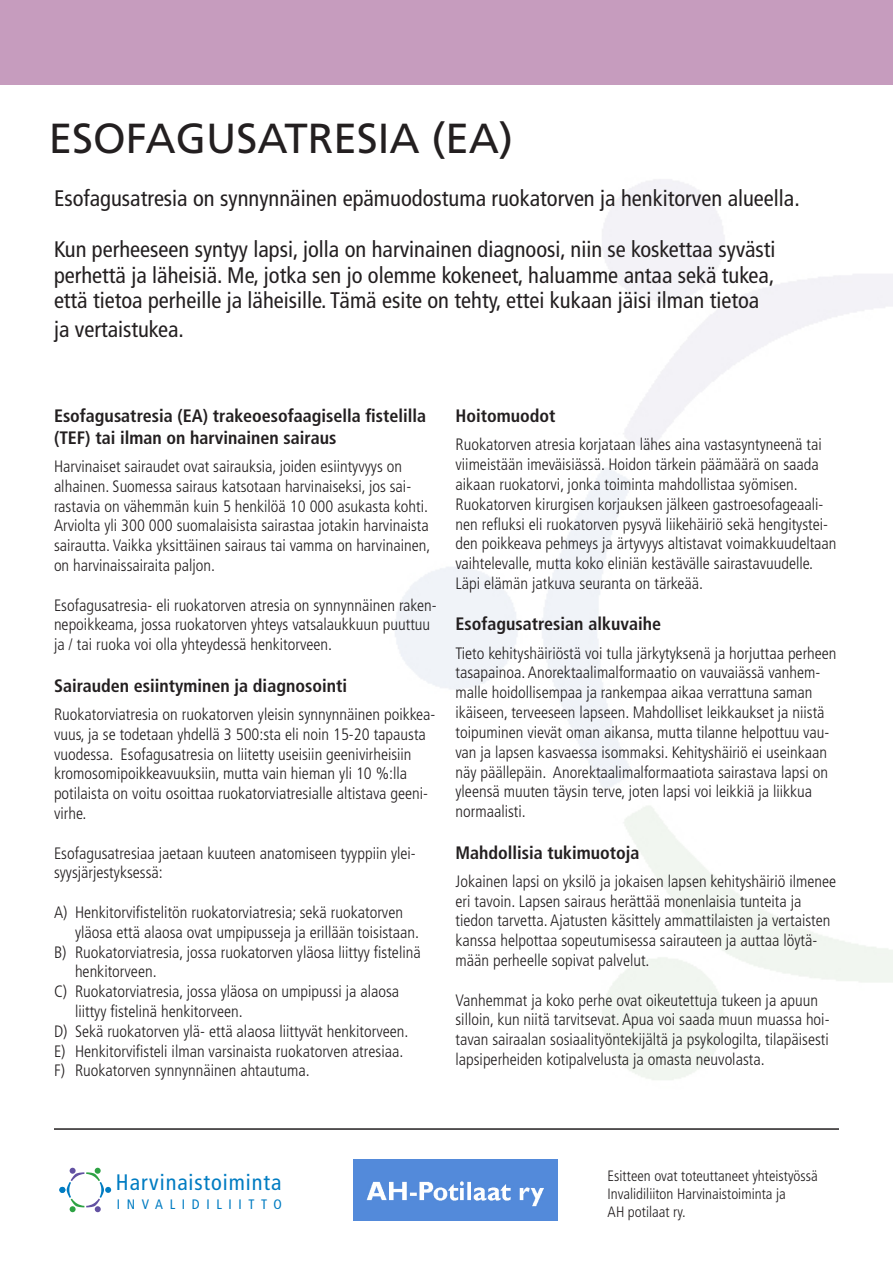
<style>
.page{position:relative;width:893px;height:1263px;background:#fff}
.page>*{position:absolute;margin:0;border:0;box-sizing:border-box;transform-origin:0 0}
.H_pääotsikko{font:42px "Frutiger LT Std";color:#231f20}
.H_ingressi{font:condensed 22.5px/25.5px "Frutiger LT Std";color:#231f20;text-align:justify}
.t1{font:condensed 22.35px "Frutiger LT Std";letter-spacing:.04em;color:#007cc2}
.H_väliotsikko{font:700 condensed 18px/21.6px "Frutiger LT Std";color:#231f20}
.H_leipis{font:300 condensed 16.5px/19.8px "Frutiger LT Std";color:#231f20}
.t2{font:300 condensed 15px/18px "Frutiger LT Std";color:#231f20}
.t3{font:condensed 13.65px "Frutiger LT Std";letter-spacing:.485em;color:#007cc2}
</style>
<div class="page">
<div style="left:0;top:0;width:893px;height:84px;background:#c69cbe"></div>
<img style="left:71px;top:179px;width:822px;height:1034px">
<svg style="left:59px;top:1168px;width:52px;height:44px"></svg>
<hr style="left:54px;top:1128px;width:785px;height:2px;background:#231f20">
<img style="left:353px;top:1160px;width:205px;height:60px">
<p class="H_pääotsikko" style="left:49px;top:113px;width:466px">ESOFAGUSATRESIA (EA)</p>
<p class="H_ingressi" style="left:54px;top:186px;width:747px">Esofagusatresia on synnynnäinen epämuodostuma ruokatorven ja henkitorven alueella.</p>
<p class="H_ingressi" style="left:54px;top:237px;width:723px">Kun perheeseen syntyy lapsi, jolla on harvinainen diagnoosi, niin se koskettaa syvästi perhettä ja läheisiä. Me, jotka sen jo olemme kokeneet, haluamme antaa sekä tukea, että tietoa perheille ja läheisille. Tämä esite on tehty, ettei kukaan jäisi ilman tietoa</p>
<p class="H_ingressi" style="left:54px;top:316px;width:131px">ja vertaistukea.</p>
<p class="H_väliotsikko" style="left:54px;top:405px;width:374px">Esofagusatresia (EA) trakeoesofaagisella fistelilla (TEF) tai ilman on harvinainen sairaus</p>
<p class="H_leipis" style="left:54px;top:457px;width:378px">Harvinaiset sairaudet ovat sairauksia, joiden esiintyvyys on alhainen. Suomessa sairaus katsotaan harvinaiseksi, jos sai&shy;rastavia on vähemmän kuin 5 henkilöä 10 000 asukasta kohti.<br>Arviolta yli 300 000 suomalaisista sairastaa jotakin harvinaista sairautta. Vaikka yksittäinen sairaus tai vamma on harvinainen, on harvinaissairaita paljon.</p>
<p class="H_leipis" style="left:54px;top:595px;width:384px">Esofagusatresia- eli ruokatorven atresia on synnynnäinen raken&shy;nepoikkeama, jossa ruokatorven yhteys vatsalaukkuun puuttuu ja / tai ruoka voi olla yhteydessä henkitorveen.</p>
<p class="H_väliotsikko" style="left:54px;top:674px;width:295px">Sairauden esiintyminen ja diagnosointi</p>
<p class="H_leipis" style="left:54px;top:704px;width:383px">Ruokatorviatresia on ruokatorven yleisin synnynnäinen poikkea&shy;vuus, ja se todetaan yhdellä 3 500:sta eli noin 15-20 tapausta vuodessa. Esofagusatresia on liitetty useisiin geenivirheisiin kromosomipoikkeavuuksiin, mutta vain hieman yli 10 %:lla potilaista on voitu osoittaa ruokatorviatresialle altistava geeni&shy;virhe.</p>
<p class="H_leipis" style="left:54px;top:843px;width:363px">Esofagusatresiaa jaetaan kuuteen anatomiseen tyyppiin ylei&shy;syysjärjestyksessä:</p>
<p class="H_leipis" style="left:75px;top:902px;width:346px;text-indent:-21px">A) Henkitorvifistelitön ruokatorviatresia; sekä ruokatorven yläosa että alaosa ovat umpipusseja ja erillään toisistaan.</p>
<p class="H_leipis" style="left:75px;top:942px;width:347px;text-indent:-21px">B) Ruokatorviatresia, jossa ruokatorven yläosa liittyy fistelinä henkitorveen.</p>
<p class="H_leipis" style="left:75px;top:982px;width:326px;text-indent:-21px">C) Ruokatorviatresia, jossa yläosa on umpipussi ja alaosa liittyy fistelinä henkitorveen.</p>
<p class="H_leipis" style="left:54px;top:1021px;width:356px">D) Sekä ruokatorven ylä- että alaosa liittyvät henkitorveen.</p>
<p class="H_leipis" style="left:54px;top:1041px;width:351px">E) Henkitorvifisteli ilman varsinaista ruokatorven atresiaa.</p>
<p class="H_leipis" style="left:54px;top:1061px;width:257px">F) Ruokatorven synnynnäinen ahtautuma.</p>
<p class="H_väliotsikko" style="left:455px;top:405px;width:102px">Hoitomuodot</p>
<p class="H_leipis" style="left:455px;top:435px;width:383px">Ruokatorven atresia korjataan lähes aina vastasyntyneenä tai viimeistään imeväisiässä. Hoidon tärkein päämäärä on saada aikaan ruokatorvi, jonka toiminta mahdollistaa syömisen.<br>Ruokatorven kirurgisen korjauksen jälkeen gastroesofageaali&shy;nen refluksi eli ruokatorven pysyvä liikehäiriö sekä hengitystei&shy;den poikkeava pehmeys ja ärtyvyys altistavat voimakkuudeltaan vaihtelevalle, mutta koko eliniän kestävälle sairastavuudelle.<br>Läpi elämän jatkuva seuranta on tärkeää.</p>
<p class="H_väliotsikko" style="left:455px;top:613px;width:207px">Esofagusatresian alkuvaihe</p>
<p class="H_leipis" style="left:455px;top:643px;width:383px">Tieto kehityshäiriöstä voi tulla järkytyksenä ja horjuttaa perheen tasapainoa. Anorektaalimalformaatio on vauvaiässä vanhem&shy;malle hoidollisempaa ja rankempaa aikaa verrattuna saman ikäiseen, terveeseen lapseen. Mahdolliset leikkaukset ja niistä toipuminen vievät oman aikansa, mutta tilanne helpottuu vau&shy;van ja lapsen kasvaessa isommaksi. Kehityshäiriö ei useinkaan näy päällepäin. Anorektaalimalformaatiota sairastava lapsi on yleensä muuten täysin terve, joten lapsi voi leikkiä ja liikkua normaalisti.</p>
<p class="H_väliotsikko" style="left:455px;top:841px;width:186px">Mahdollisia tukimuotoja</p>
<p class="H_leipis" style="left:455px;top:871px;width:382px">Jokainen lapsi on yksilö ja jokaisen lapsen kehityshäiriö ilmenee eri tavoin. Lapsen sairaus herättää monenlaisia tunteita ja tiedon tarvetta. Ajatusten käsittely ammattilaisten ja vertaisten kanssa helpottaa sopeutumisessa sairauteen ja auttaa löytä&shy;mään perheelle sopivat palvelut.</p>
<p class="H_leipis" style="left:455px;top:990px;width:376px">Vanhemmat ja koko perhe ovat oikeutettuja tukeen ja apuun silloin, kun niitä tarvitsevat. Apua voi saada muun muassa hoi&shy;tavan sairaalan sosiaalityöntekijältä ja psykologilta, tilapäisesti lapsiperheiden kotipalvelusta ja omasta neuvolasta.</p>
<p class="t1" style="left:116px;top:1169px;width:167px">Harvinaistoiminta</p>
<p class="t2" style="left:608px;top:1167px;width:212px">Esitteen ovat toteuttaneet yhteistyössä<br>Invalidiliiton Harvinaistoiminta ja<br>AH potilaat ry.</p>
<p class="t3" style="left:117px;top:1196px;width:166px">INVALIDILIITTO</p>
</div>
